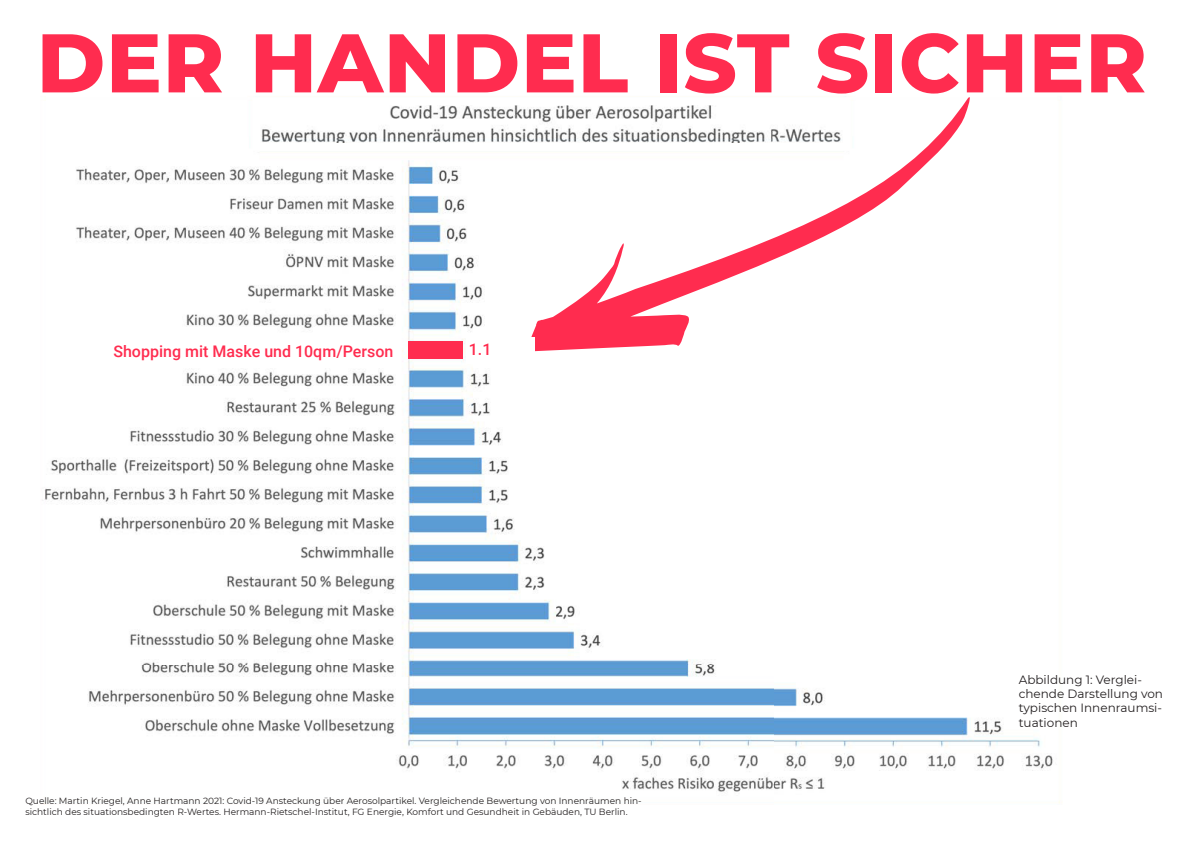
<style>
.page{position:relative;width:1191px;height:842px;background:#fff}
.page>*{position:absolute;margin:0;border:0;box-sizing:border-box;transform-origin:0 0}
.t1{font:800 83px "Montserrat";letter-spacing:.01em;color:#ff2c4f}
.t2{font:500 16px "Roboto";color:#ff2c4f}
.t3{font:12px/14.4px "Montserrat";color:#231f20}
.t4{font:9px/10.8px "Montserrat";color:#231f20}
</style>
<div class="page">
<img style="left:42px;top:106px;width:1018px;height:698px">
<svg style="left:527px;top:97px;width:444px;height:255px"></svg>
<div style="left:409px;top:341px;width:54px;height:18px;background:#ff2c4f"></div>
<div style="left:135px;top:337px;width:263px;height:26px;background:#fff"></div>
<div style="left:466px;top:337px;width:68px;height:26px;background:#fff"></div>
<p class="t1" style="left:37px;top:2px;width:1111px">DER HANDEL IST SICHER</p>
<p class="t2" style="left:113px;top:340px;width:281px">Shopping mit Maske und 10qm/Person</p>
<p class="t2" style="left:469px;top:338px;width:24px">1.1</p>
<p class="t4" style="left:25px;top:795px;width:618px">Quelle: Martin Kriegel, Anne Hartmann 2021: Covid-19 Ansteckung über Aerosolpartikel. Vergleichende Bewertung von Innenräumen hin&shy;sichtlich des situationsbedingten R-Wertes. Hermann-Rietschel-Institut, FG Energie, Komfort und Gesundheit in Gebäuden, TU Berlin.</p>
<p class="t3" style="left:1018px;top:672px;width:146px">Abbildung 1: Verglei&shy;chende Darstellung von typischen Innenraumsi&shy;tuationen</p>
</div>
